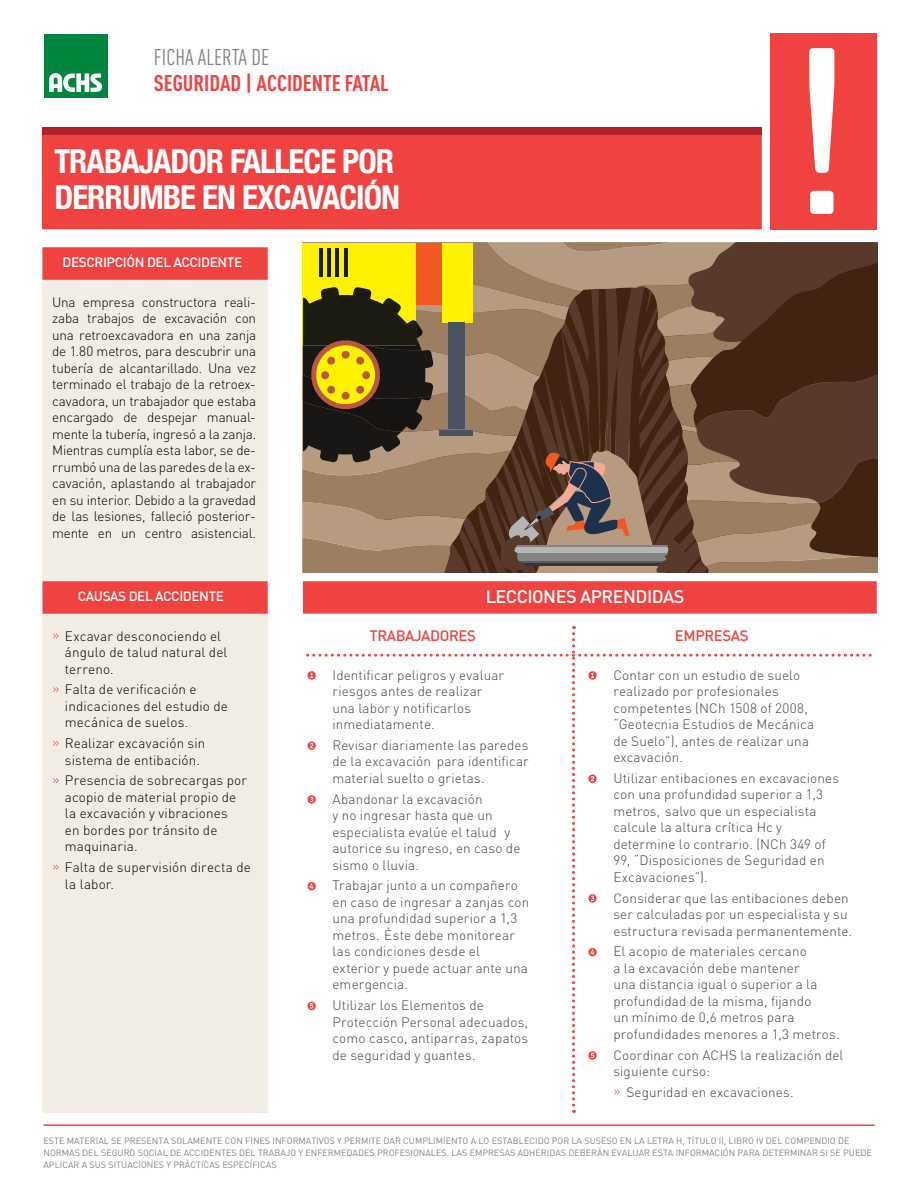
<style>
.page{position:relative;width:918px;height:1188px;background:#fff}
.page>*{position:absolute;margin:0;border:0;box-sizing:border-box;transform-origin:0 0}
.t1{font:700 condensed 33px/36px "Helvetica Neue";letter-spacing:-.03em;color:#fff}
.t2{font:700 22.5px "DIN Cond";color:#f04240}
.t3{font:22.5px "DIN Cond";color:#808184}
.t4{font:500 18px "DIN Pro";letter-spacing:-.03em;color:#fff}
.t5{font:500 15px "DIN Pro";letter-spacing:-.03em;color:#f04240}
.t6{font:300 13.5px/16.5px "DIN Pro";letter-spacing:.01em;color:#414042}
.t7{font:300 13.5px/16.5px "DIN Pro";letter-spacing:.01em;color:#000}
.t8{font:500 13.5px "DIN Pro";letter-spacing:-.03em;color:#fff}
.t9{font:9px/12px "DIN Pro";color:#808285}
</style>
<div class="page">
<div style="left:43px;top:247px;width:225px;height:351px;background:#f1ece4"></div>
<div style="left:43px;top:606px;width:225px;height:507px;background:#f1ece4"></div>
<div style="left:43px;top:247px;width:225px;height:33px;background:#f04240"></div>
<div style="left:303px;top:581px;width:574px;height:33px;background:#f04240"></div>
<div style="left:43px;top:581px;width:225px;height:33px;background:#f04240"></div>
<svg style="left:53px;top:633px;width:6px;height:5px"></svg>
<svg style="left:53px;top:687px;width:6px;height:5px"></svg>
<svg style="left:53px;top:741px;width:6px;height:5px"></svg>
<svg style="left:53px;top:778px;width:6px;height:5px"></svg>
<svg style="left:53px;top:865px;width:6px;height:5px"></svg>
<div style="left:42px;top:134px;width:720px;height:95px;background:#f04240"></div>
<div style="left:42px;top:127px;width:720px;height:7px;background:#b12024"></div>
<div style="left:770px;top:33px;width:107px;height:196px;background:#f04240"></div>
<svg style="left:809px;top:48px;width:25px;height:166px"></svg>
<svg style="left:308px;top:626px;width:564px;height:487px"></svg>
<svg style="left:302px;top:243px;width:575px;height:330px"></svg>
<div style="left:44px;top:34px;width:63px;height:63px;background:#00853f"></div>
<svg style="left:49px;top:73px;width:53px;height:19px"></svg>
<hr style="left:43px;top:1124px;width:832px;height:2px;background:#f04240">
<h2 class="t3" style="left:154px;top:44px;width:117px">FICHA ALERTA DE</h2>
<h2 class="t2" style="left:154px;top:69px;width:236px">SEGURIDAD | ACCIDENTE FATAL</h2>
<h1 class="t1" style="left:54px;top:141px;width:347px">TRABAJADOR FALLECE POR<br>DERRUMBE EN EXCAVACIÓN</h1>
<p class="t8" style="left:63px;top:253px;width:181px">DESCRIPCIÓN DEL ACCIDENTE</p>
<p class="t7" style="left:52px;top:293px;width:206px;text-align:justify">Una empresa constructora reali&shy;zaba trabajos de excavación con una retroexcavadora en una zanja de 1.80 metros, para descubrir una tubería de alcantarillado. Una vez terminado el trabajo de la retroex&shy;cavadora, un trabajador que estaba encargado de despejar manual&shy;mente la tubería, ingresó a la zanja.<br>Mientras cumplía esta labor, se de&shy;rrumbó una de las paredes de la ex&shy;cavación, aplastando al trabajador en su interior. Debido a la gravedad de las lesiones, falleció posterior&shy;mente en un centro asistencial.</p>
<p class="t8" style="left:78px;top:587px;width:147px">CAUSAS DEL ACCIDENTE</p>
<h3 class="t4" style="left:486px;top:585px;width:200px">LECCIONES APRENDIDAS</h3>
<p class="t7" style="left:65px;top:627px;width:164px">Excavar desconociendo el ángulo de talud natural del terreno.</p>
<p class="t7" style="left:65px;top:681px;width:164px">Falta de verificación e indicaciones del estudio de mecánica de suelos.</p>
<p class="t7" style="left:65px;top:734px;width:142px">Realizar excavación sin sistema de entibación.</p>
<p class="t7" style="left:65px;top:772px;width:184px">Presencia de sobrecargas por acopio de material propio de la excavación y vibraciones<br>en bordes por tránsito de maquinaria.</p>
<p class="t7" style="left:65px;top:858px;width:187px">Falta de supervisión directa de la labor.</p>
<p class="t5" style="left:369px;top:625px;width:108px">TRABAJADORES</p>
<p class="t5" style="left:675px;top:625px;width:75px">EMPRESAS</p>
<p class="t6" style="left:613px;top:666px;width:202px">Contar con un estudio de suelo realizado por profesionales competentes (NCh 1508 of 2008, “Geotecnia Estudios de Mecánica de Suelo”), antes de realizar una excavación.</p>
<p class="t6" style="left:613px;top:769px;width:227px">Utilizar entibaciones en excavaciones con una profundidad superior a 1,3 metros, salvo que un especialista calcule la altura crítica Hc y determine lo contrario. (NCh 349 of<br>99, “Disposiciones de Seguridad en<br>Excavaciones”).</p>
<p class="t6" style="left:613px;top:889px;width:240px">Considerar que las entibaciones deben ser calculadas por un especialista y su estructura revisada permanentemente.</p>
<p class="t6" style="left:613px;top:943px;width:228px">El acopio de materiales cercano<br>a la excavación debe mantener<br>una distancia igual o superior a la profundidad de la misma, fijando<br>un mínimo de 0,6 metros para profundidades menores a 1,3 metros.</p>
<p class="t6" style="left:613px;top:1046px;width:232px">Coordinar con ACHS la realización del siguiente curso:</p>
<p class="t6" style="left:626px;top:1083px;width:169px">Seguridad en excavaciones.</p>
<p class="t6" style="left:332px;top:666px;width:173px">Identificar peligros y evaluar riesgos antes de realizar una labor y notificarlos inmediatamente.</p>
<p class="t6" style="left:332px;top:736px;width:198px;text-align:justify">Revisar diariamente las paredes de la excavación para identificar material suelto o grietas.</p>
<p class="t6" style="left:332px;top:790px;width:189px">Abandonar la excavación<br>y no ingresar hasta que un especialista evalúe el talud y autorice su ingreso, en caso de sismo o lluvia.</p>
<p class="t6" style="left:332px;top:877px;width:198px">Trabajar junto a un compañero en caso de ingresar a zanjas con una profundidad superior a 1,3 metros. Éste debe monitorear las condiciones desde el exterior y puede actuar ante una emergencia.</p>
<p class="t6" style="left:332px;top:996px;width:197px">Utilizar los Elementos de<br>Protección Personal adecuados, como casco, antiparras, zapatos de seguridad y guantes.</p>
<p class="t9" style="left:44px;top:1135px;width:830px">ESTE MATERIAL SE PRESENTA SOLAMENTE CON FINES INFORMATIVOS Y PERMITE DAR CUMPLIMIENTO A LO ESTABLECIDO POR LA SUSESO EN LA LETRA H, TÍTULO II, LIBRO IV DEL COMPENDIO DE<br>NORMAS DEL SEGURO SOCIAL DE ACCIDENTES DEL TRABAJO Y ENFERMEDADES PROFESIONALES. LAS EMPRESAS ADHERIDAS DEBERÁN EVALUAR ESTA INFORMACIÓN PARA DETERMINAR SI SE PUEDE<br>APLICAR A SUS SITUACIONES Y PRÁCTICAS ESPECÍFICAS</p>
</div>
